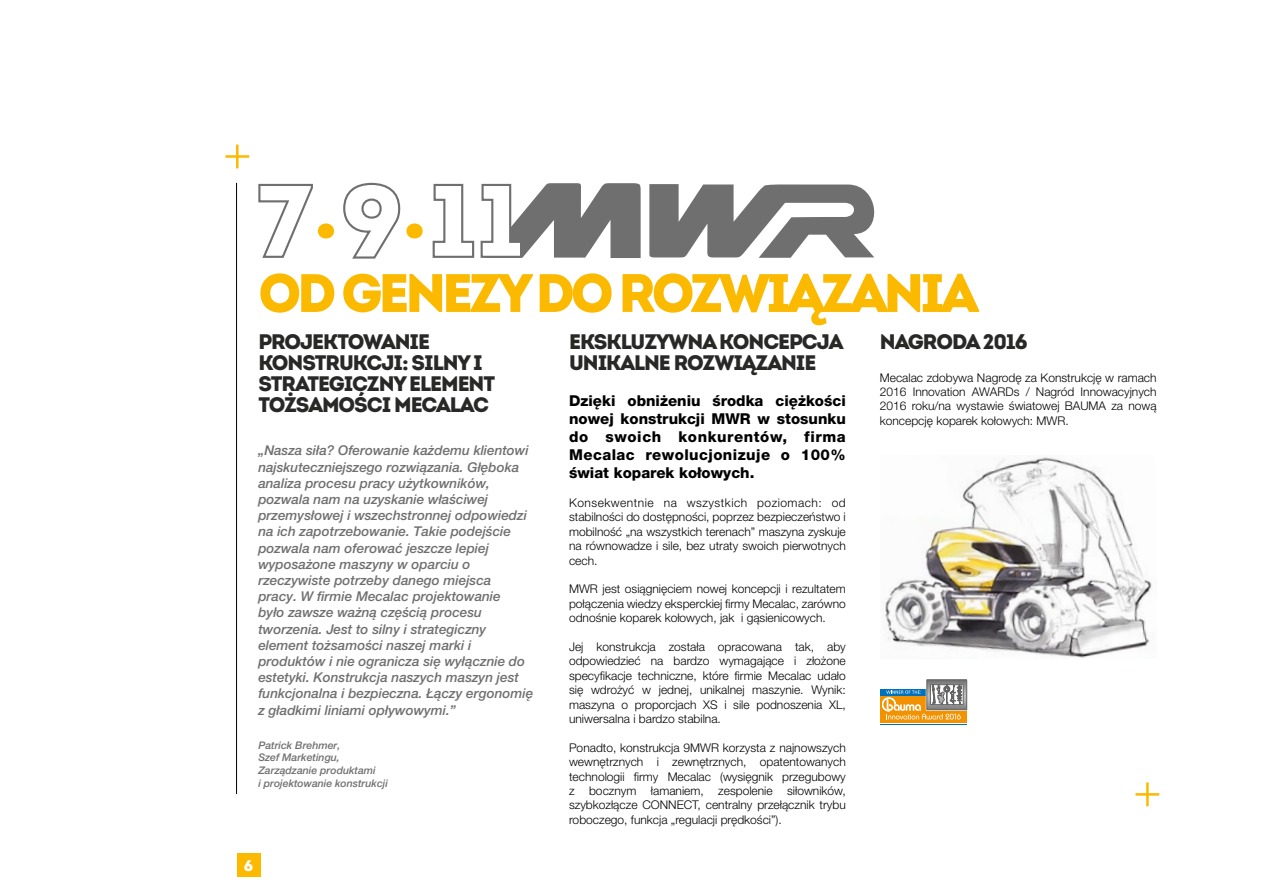
<style>
.page{position:relative;width:1263px;height:893px;background:#fff}
.page>*{position:absolute;margin:0;border:0;box-sizing:border-box;transform-origin:0 0}
.t1{font:900 54px "Intro";letter-spacing:-.075em;color:#fbba00}
.t2{font:900 21px/21px "Intro";letter-spacing:-.05em;color:#282827}
.t3{font:900 15.45px "Intro";color:#fff}
.t4{font:800 15px/18px "Helvetica Neue LT Pro";letter-spacing:.03em;color:#000;text-align:justify}
.t5{font:italic 500 13.5px/16.2px "Helvetica Neue LT Pro";color:#706f6f}
.t6{font:300 12px/14.4px "Helvetica Neue LT Pro";color:#000;text-align:justify}
.t7{font:italic 500 10.5px/12.6px "Helvetica Neue LT Pro";color:#706f6f}
</style>
<div class="page">
<div style="left:880px;top:696px;width:87px;height:27px;background:linear-gradient(to right,#f39200,#f39200)"></div>
<hr style="left:880px;top:724px;width:87px;height:1px;background:#0072bb">
<div style="left:880px;top:689px;width:87px;height:6px;background:#0072bb"></div>
<svg style="left:882px;top:680px;width:85px;height:39px"></svg>
<img style="left:884px;top:457px;width:268px;height:201px">
<svg style="left:225px;top:145px;width:24px;height:23px"></svg>
<svg style="left:1135px;top:782px;width:24px;height:24px"></svg>
<hr style="left:236px;top:183px;width:1px;height:611px;background:#000">
<svg style="left:649px;top:184px;width:226px;height:74px"></svg>
<svg style="left:432px;top:183px;width:209px;height:75px"></svg>
<svg style="left:258px;top:182px;width:143px;height:77px"></svg>
<div style="left:318px;top:223px;width:16px;height:15px;background:#fbba00;border-radius:50%"></div>
<div style="left:406px;top:223px;width:17px;height:15px;background:#fbba00;border-radius:50%"></div>
<div style="left:237px;top:853px;width:23px;height:23px;background:#fbba00"></div>
<h1 class="t1" style="left:258px;top:257px;width:722px">OD GENEZY DO ROZWIĄZANIA</h1>
<h2 class="t2" style="left:258px;top:331px;width:238px">PROJEKTOWANIE<br>KONSTRUKCJI: SILNY I<br>STRATEGICZNY ELEMENT<br>TOŻSAMOŚCI MECALAC</h2>
<p class="t5" style="left:258px;top:442px;width:276px">„Nasza siła? Oferowanie każdemu klientowi najskuteczniejszego rozwiązania. Głęboka analiza procesu pracy użytkowników, pozwala nam na uzyskanie właściwej przemysłowej i wszechstronnej odpowiedzi na ich zapotrzebowanie. Takie podejście pozwala nam oferować jeszcze lepiej wyposażone maszyny w oparciu o rzeczywiste potrzeby danego miejsca pracy. W firmie Mecalac projektowanie<br>było zawsze ważną częścią procesu tworzenia. Jest to silny i strategiczny element tożsamości naszej marki i produktów i nie ogranicza się wyłącznie do estetyki. Konstrukcja naszych maszyn jest funkcjonalna i bezpieczna. Łączy ergonomię z gładkimi liniami opływowymi.”</p>
<p class="t7" style="left:258px;top:739px;width:131px">Patrick Brehmer,<br>Szef Marketingu,<br>Zarządzanie produktami<br>i projektowanie konstrukcji</p>
<p class="t3" style="left:244px;top:855px;width:11px">6</p>
<h2 class="t2" style="left:569px;top:331px;width:276px">EKSKLUZYWNA KONCEPCJA<br>UNIKALNE ROZWIĄZANIE</h2>
<p class="t4" style="left:569px;top:392px;width:278px">Dzięki obniżeniu środka ciężkości nowej konstrukcji MWR w stosunku do swoich konkurentów, firma Mecalac rewolucjonizuje o 100% świat koparek kołowych.</p>
<p class="t6" style="left:569px;top:495px;width:278px">Konsekwentnie na wszystkich poziomach: od stabilności do dostępności, poprzez bezpieczeństwo i mobilność „na wszystkich terenach” maszyna zyskuje na równowadze i sile, bez utraty swoich pierwotnych cech.</p>
<p class="t6" style="left:569px;top:582px;width:278px">MWR jest osiągnięciem nowej koncepcji i rezultatem połączenia wiedzy eksperckiej firmy Mecalac, zarówno odnośnie koparek kołowych, jak i gąsienicowych.</p>
<p class="t6" style="left:569px;top:639px;width:278px">Jej konstrukcja została opracowana tak, aby odpowiedzieć na bardzo wymagające i złożone specyfikacje techniczne, które firmie Mecalac udało się wdrożyć w jednej, unikalnej maszynie. Wynik: maszyna o proporcjach XS i sile podnoszenia XL, uniwersalna i bardzo stabilna.</p>
<p class="t6" style="left:569px;top:740px;width:278px">Ponadto, konstrukcja 9MWR korzysta z najnowszych wewnętrznych i zewnętrznych, opatentowanych technologii firmy Mecalac (wysięgnik przegubowy z bocznym łamaniem, zespolenie siłowników, szybkozłącze CONNECT, centralny przełącznik trybu roboczego, funkcja „regulacji prędkości”).</p>
<h2 class="t2" style="left:880px;top:331px;width:150px">NAGRODA 2016</h2>
<p class="t6" style="left:880px;top:370px;width:278px">Mecalac zdobywa Nagrodę za Konstrukcję w ramach 2016 Innovation AWARDs / Nagród Innowacyjnych 2016 roku/na wystawie światowej BAUMA za nową koncepcję koparek kołowych: MWR.</p>
</div>
